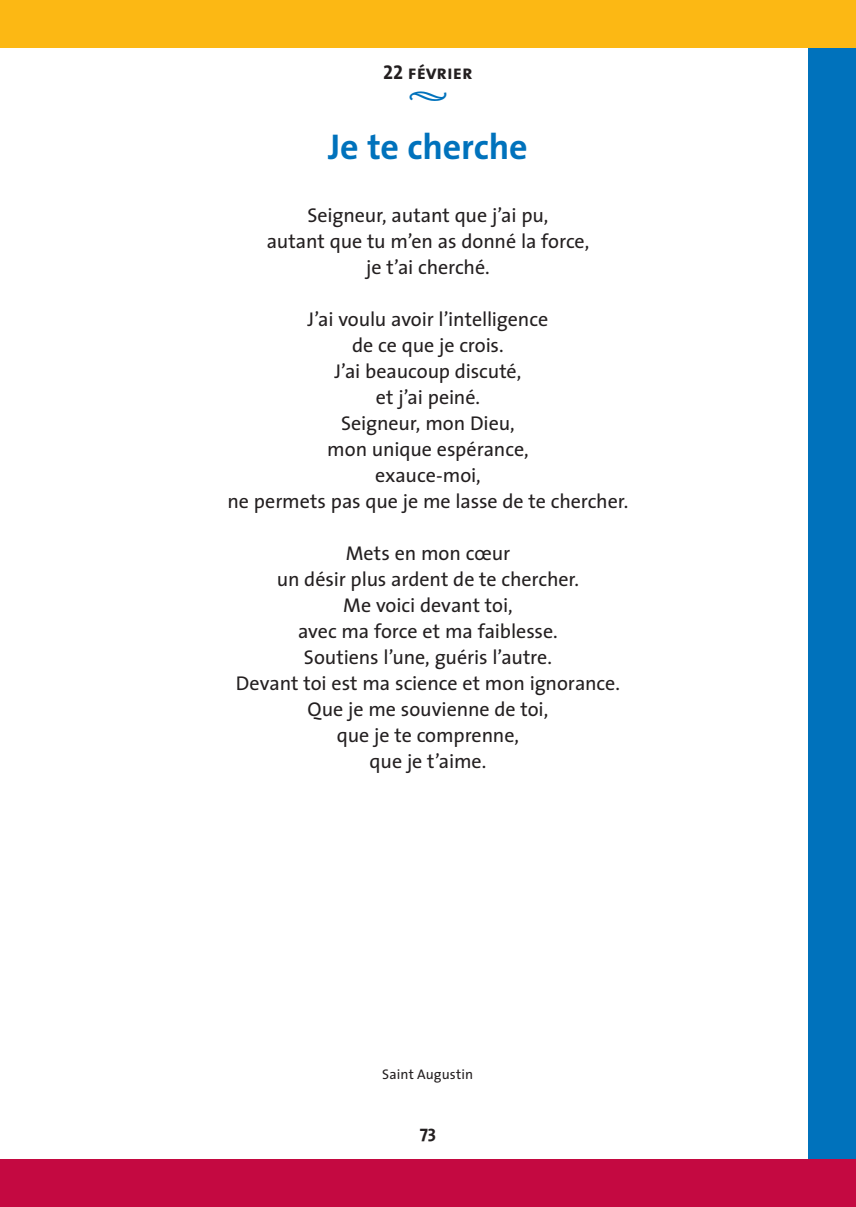
<style>
.page{position:relative;width:856px;height:1207px;background:#fff}
.page>*{position:absolute;margin:0;border:0;box-sizing:border-box;transform-origin:0 0}
.titre_prière_rouge{font:700 36px "The Sans";letter-spacing:-.005em;color:#0072bc}
.prière_normal{font:20px "The Sans";letter-spacing:-.005em;color:#231f20}
.t1{font:20px "The Sans Bold Caps";color:#231f20}
.t2{font:20px "The Sans Semi Bold Expert";color:#0072bc}
.t3{font:700 18px "The Sans";color:#231f20}
.prière_normal-2{font:14px "The Sans";letter-spacing:.005em;color:#231f20}
</style>
<div class="page">
<div style="left:807px;top:0;width:48px;height:1207px;background:#0072bc"></div>
<div style="left:0;top:1159px;width:855px;height:48px;background:#c40941"></div>
<div style="left:0;top:0;width:855px;height:48px;background:#fcb814"></div>
<p class="t1" style="left:383px;top:56px;width:91px">22 février</p>
<p class="t2" style="left:408px;top:78px;width:40px">Ÿ</p>
<p class="titre_prière_rouge" style="left:328px;top:116px;width:201px">Je te cherche</p>
<p class="prière_normal" style="left:307px;top:198px;width:242px">Seigneur, autant que j’ai pu,</p>
<p class="prière_normal" style="left:266px;top:224px;width:324px">autant que tu m’en as donné la force,</p>
<p class="prière_normal" style="left:366px;top:250px;width:125px">je t’ai cherché.</p>
<p class="prière_normal" style="left:307px;top:302px;width:242px">J’ai voulu avoir l’intelligence</p>
<p class="prière_normal" style="left:352px;top:328px;width:153px">de ce que je crois.</p>
<p class="prière_normal" style="left:334px;top:354px;width:188px">J’ai beaucoup discuté,</p>
<p class="prière_normal" style="left:375px;top:380px;width:106px">et j’ai peiné.</p>
<p class="prière_normal" style="left:341px;top:406px;width:175px">Seigneur, mon Dieu,</p>
<p class="prière_normal" style="left:327px;top:432px;width:203px">mon unique espérance,</p>
<p class="prière_normal" style="left:375px;top:458px;width:107px">exauce-moi,</p>
<p class="prière_normal" style="left:227px;top:484px;width:402px">ne permets pas que je me lasse de te chercher.</p>
<p class="prière_normal" style="left:345px;top:536px;width:166px">Mets en mon cœur</p>
<p class="prière_normal" style="left:276px;top:562px;width:304px">un désir plus ardent de te chercher.</p>
<p class="prière_normal" style="left:343px;top:588px;width:171px">Me voici devant toi,</p>
<p class="prière_normal" style="left:298px;top:614px;width:261px">avec ma force et ma faiblesse.</p>
<p class="prière_normal" style="left:304px;top:640px;width:249px">Soutiens l’une, guéris l’autre.</p>
<p class="prière_normal" style="left:236px;top:666px;width:385px">Devant toi est ma science et mon ignorance.</p>
<p class="prière_normal" style="left:307px;top:692px;width:242px">Que je me souvienne de toi,</p>
<p class="prière_normal" style="left:336px;top:718px;width:184px">que je te comprenne,</p>
<p class="prière_normal" style="left:369px;top:744px;width:118px">que je t’aime.</p>
<p class="prière_normal-2" style="left:382px;top:1062px;width:92px">Saint Augustin</p>
<p class="t3" style="left:419px;top:1117px;width:18px">73</p>
</div>
